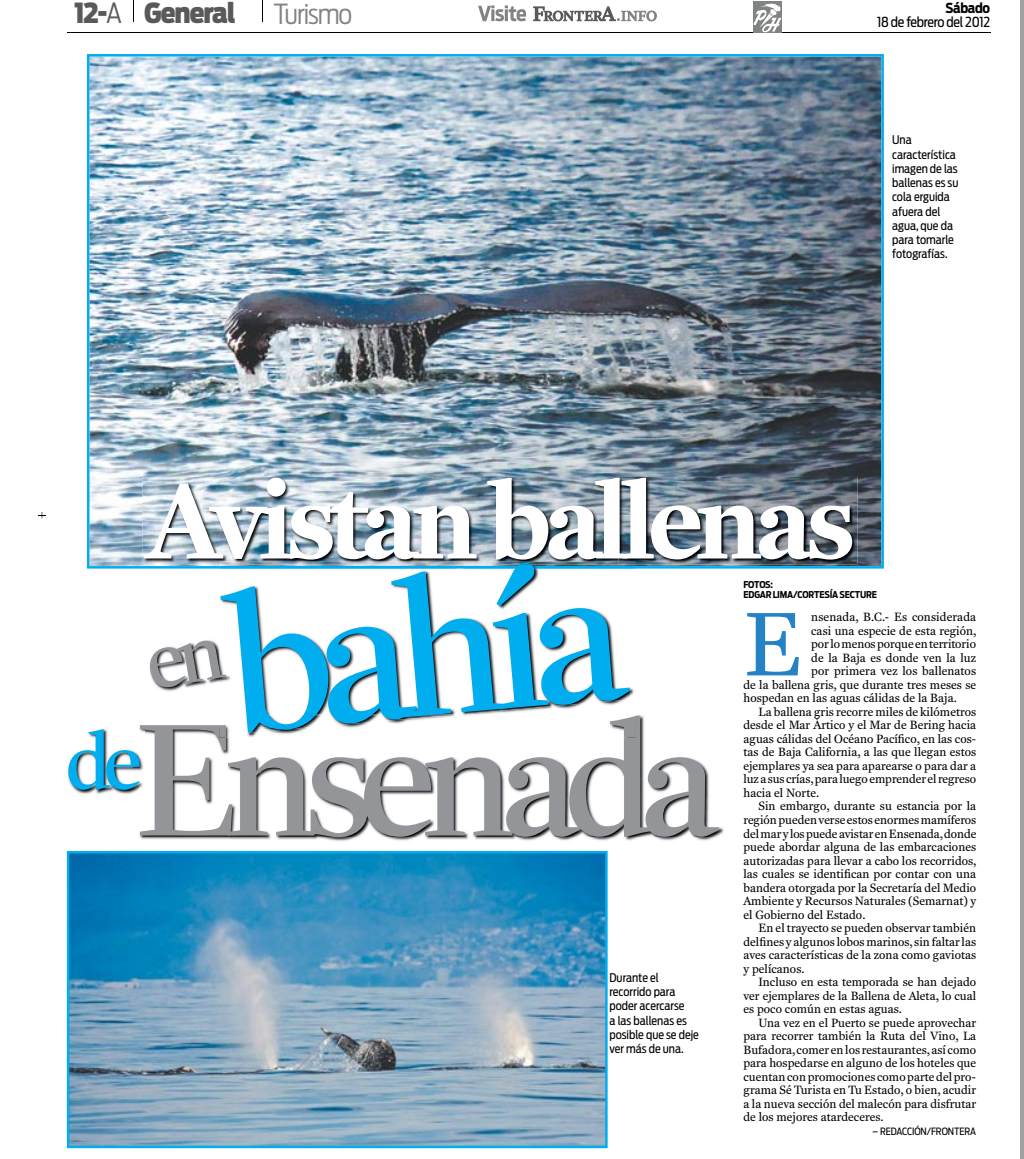
<style>
.page{position:relative;width:1024px;height:1159px;background:#fff}
.page>*{position:absolute;margin:0;border:0;box-sizing:border-box;transform-origin:0 0}
.t1{font:194.5px "Fenway Display";color:#00adef}
.t2{font:162.62px "Fenway Display";letter-spacing:-.065em;color:#939598}
.t3{font:700 109.5px "Fenway";letter-spacing:-.055em;color:#fff}
.t4{font:91.88px "Fenway";color:#2583c5}
.t5{font:81.25px "Fenway Display";color:#00adef}
.t6{font:900 27.5px "Antenna Cond";letter-spacing:-.04em;color:#58595b}
.t7{font:300 27.5px "Antenna Cond";letter-spacing:-.04em;color:#808284}
.t8{font:13.75px "Antenna Cond";letter-spacing:-.02em;color:#000}
.t9{font:700 13.75px "Antenna Cond";letter-spacing:-.02em;color:#000}
.t10{font:12.25px "Fenway";letter-spacing:.005em;color:#000}
.t11{font:11.88px/14.2px "Antenna Cond";color:#000}
.t12{font:10px "Antenna Cond";letter-spacing:-.015em;color:#000}
.t13{font:700 9.38px/9.4px "Antenna Cond";letter-spacing:-.015em;color:#000}
.s1{font-weight:300}
</style>
<div class="page">
<svg style="left:38px;top:512px;width:8px;height:6px"></svg>
<hr style="left:1021px;top:0;width:3px;height:1158px;background:#9fa3a6">
<hr style="left:67px;top:33px;width:923px;height:1px;background:#000">
<div style="left:753px;top:1px;width:28px;height:31px;background:#808284"></div>
<svg style="left:753px;top:3px;width:28px;height:29px"></svg>
<svg style="left:533px;top:6px;width:124px;height:15px"></svg>
<svg style="left:478px;top:5px;width:48px;height:16px"></svg>
<svg style="left:262px;top:1px;width:1px;height:21px"></svg>
<img style="left:140px;top:827px;width:584px;height:14px">
<img style="left:140px;top:715px;width:579px;height:122px">
<img style="left:68px;top:728px;width:72px;height:66px">
<img style="left:140px;top:728px;width:4px;height:67px">
<svg style="left:67px;top:851px;width:541px;height:297px;background:#609dbe"></svg>
<img style="left:87px;top:54px;width:797px;height:514px">
<img style="left:219px;top:564px;width:416px;height:151px">
<img style="left:219px;top:715px;width:416px;height:22px">
<img style="left:220px;top:568px;width:411px;height:146px">
<img style="left:231px;top:714px;width:228px;height:1px">
<img style="left:231px;top:715px;width:215px;height:19px">
<img style="left:487px;top:564px;width:132px;height:2px">
<img style="left:458px;top:566px;width:161px;height:2px">
<img style="left:143px;top:477px;width:714px;height:87px">
<img style="left:536px;top:554px;width:83px;height:7px">
<img style="left:504px;top:561px;width:115px;height:3px">
<img style="left:161px;top:689px;width:63px;height:3px">
<img style="left:224px;top:639px;width:8px;height:53px">
<svg style="left:150px;top:638px;width:76px;height:51px"></svg>
<h3 class="t6" style="left:74px;top:-4px;width:163px">12-<span class="s1">A</span> General</h3>
<h3 class="t7" style="left:273px;top:-2px;width:80px">Turismo</h3>
<p class="t9" style="left:945px;top:0;width:46px">Sábado</p>
<p class="t8" style="left:877px;top:14px;width:114px">18 de febrero del 2012</p>
<p class="t11" style="left:892px;top:133px;width:68px">Una característica imagen de las ballenas es su cola erguida afuera del agua, que da para tomarle fotografías.</p>
<h3 class="t3" style="left:147px;top:454px;width:709px">Avistan ballenas</h3>
<h1 class="t1" style="left:220px;top:551px;width:395px;rotate:-5deg">bahía</h1>
<h2 class="t2" style="left:135px;top:683px;width:583px">Ensenada</h2>
<h3 class="t5" style="left:67px;top:713px;width:75px">de</h3>
<p class="t11" style="left:609px;top:970px;width:91px">Durante el recorrido para poder acercarse<br>a las ballenas es posible que se deje ver más de una.</p>
<p class="t13" style="left:743px;top:580px;width:135px">FOTOS:<br>EDGAR LIMA/CORTESÍA SECTURE</p>
<h3 class="t4" style="left:743px;top:588px;width:61px">E</h3>
<p class="t10" style="left:811px;top:609px;width:166px">nsenada, B.C.- Es considerada</p>
<p class="t10" style="left:811px;top:623px;width:166px">casi una especie de esta región,</p>
<p class="t10" style="left:811px;top:636px;width:166px">por lo menos porque en territorio</p>
<p class="t10" style="left:811px;top:650px;width:166px">de la Baja es donde ven la luz</p>
<p class="t10" style="left:811px;top:663px;width:166px">por primera vez los ballenatos</p>
<p class="t10" style="left:743px;top:677px;width:234px">de la ballena gris, que durante tres meses se</p>
<p class="t10" style="left:743px;top:690px;width:215px">hospedan en las aguas cálidas de la Baja.</p>
<p class="t10" style="left:758px;top:704px;width:219px">La ballena gris recorre miles de kilómetros</p>
<p class="t10" style="left:743px;top:717px;width:234px">desde el Mar Ártico y el Mar de Bering hacia</p>
<p class="t10" style="left:743px;top:731px;width:234px">aguas cálidas del Océano Pacífico, en las cos-</p>
<p class="t10" style="left:743px;top:744px;width:234px">tas de Baja California, a las que llegan estos</p>
<p class="t10" style="left:743px;top:758px;width:234px">ejemplares ya sea para aparearse o para dar a</p>
<p class="t10" style="left:743px;top:771px;width:234px">luz a sus crías, para luego emprender el regreso</p>
<p class="t10" style="left:743px;top:785px;width:77px">hacia el Norte.</p>
<p class="t10" style="left:758px;top:798px;width:219px">Sin embargo, durante su estancia por la</p>
<p class="t10" style="left:743px;top:812px;width:234px">región pueden verse estos enormes mamíferos</p>
<p class="t10" style="left:743px;top:825px;width:234px">del mar y los puede avistar en Ensenada, donde</p>
<p class="t10" style="left:743px;top:839px;width:234px">puede abordar alguna de las embarcaciones</p>
<p class="t10" style="left:743px;top:852px;width:234px">autorizadas para llevar a cabo los recorridos,</p>
<p class="t10" style="left:743px;top:866px;width:234px">las cuales se identifican por contar con una</p>
<p class="t10" style="left:743px;top:879px;width:234px">bandera otorgada por la Secretaría del Medio</p>
<p class="t10" style="left:743px;top:893px;width:234px">Ambiente y Recursos Naturales (Semarnat) y</p>
<p class="t10" style="left:743px;top:906px;width:123px">el Gobierno del Estado.</p>
<p class="t10" style="left:758px;top:920px;width:219px">En el trayecto se pueden observar también</p>
<p class="t10" style="left:743px;top:933px;width:234px">delfines y algunos lobos marinos, sin faltar las</p>
<p class="t10" style="left:743px;top:947px;width:234px">aves características de la zona como gaviotas</p>
<p class="t10" style="left:743px;top:960px;width:62px">y pelícanos.</p>
<p class="t10" style="left:758px;top:974px;width:219px">Incluso en esta temporada se han dejado</p>
<p class="t10" style="left:743px;top:987px;width:234px">ver ejemplares de la Ballena de Aleta, lo cual</p>
<p class="t10" style="left:743px;top:1001px;width:160px">es poco común en estas aguas.</p>
<p class="t10" style="left:758px;top:1014px;width:219px">Una vez en el Puerto se puede aprovechar</p>
<p class="t10" style="left:743px;top:1028px;width:234px">para recorrer también la Ruta del Vino, La</p>
<p class="t10" style="left:743px;top:1041px;width:234px">Bufadora, comer en los restaurantes, así como</p>
<p class="t10" style="left:743px;top:1055px;width:234px">para hospedarse en alguno de los hoteles que</p>
<p class="t10" style="left:743px;top:1068px;width:234px">cuentan con promociones como parte del pro-</p>
<p class="t10" style="left:743px;top:1082px;width:234px">grama Sé Turista en Tu Estado, o bien, acudir</p>
<p class="t10" style="left:743px;top:1095px;width:234px">a la nueva sección del malecón para disfrutar</p>
<p class="t10" style="left:743px;top:1109px;width:141px">de los mejores atardeceres.</p>
<p class="t12" style="left:872px;top:1124px;width:105px">– REDACCIÓN/FRONTERA</p>
</div>
